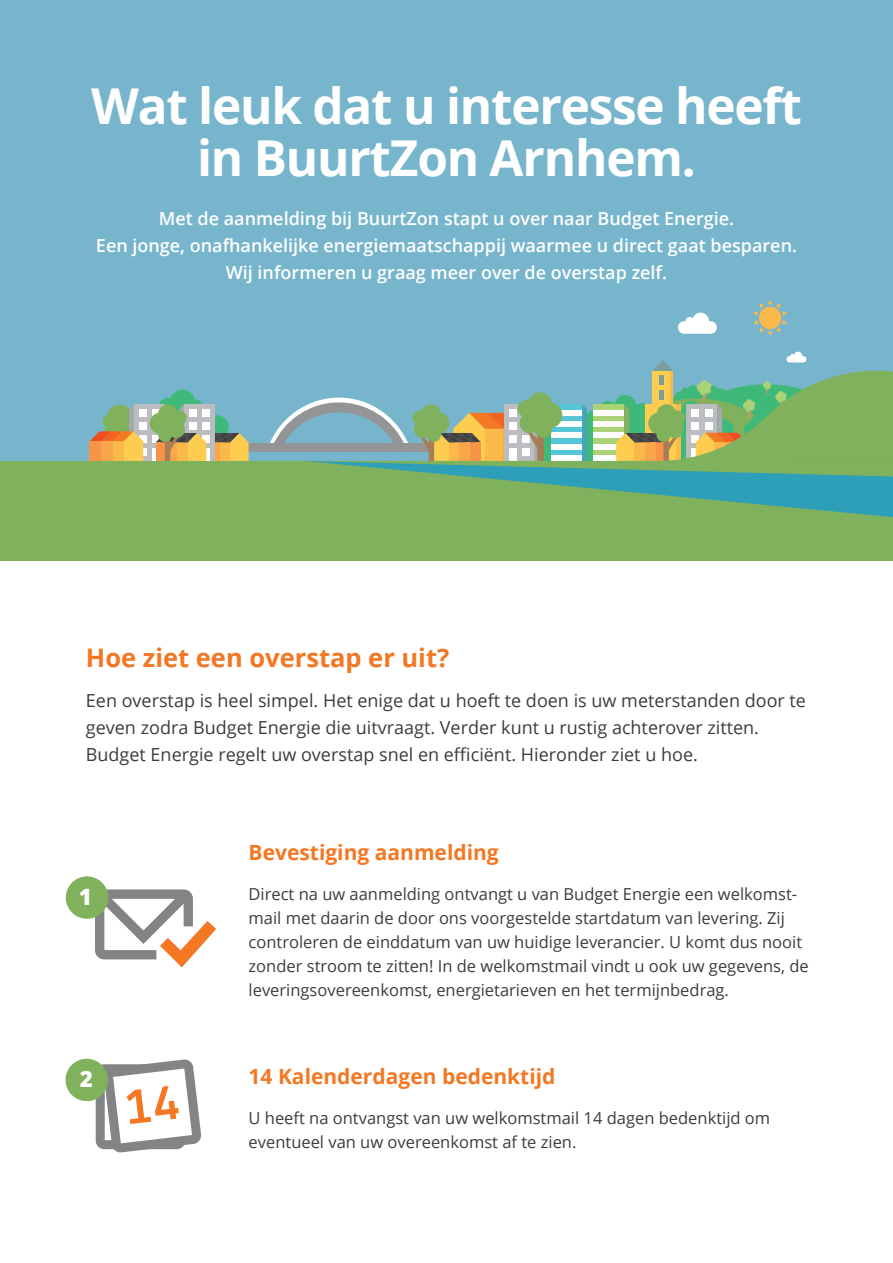
<style>
.page{position:relative;width:893px;height:1263px;background:#fff}
.page>*{position:absolute;margin:0;border:0;box-sizing:border-box;transform-origin:0 0}
.t1{font:700 49.5px "Open Sans";letter-spacing:-.025em;color:#fff}
.t2{font:700 25.5px "Open Sans";color:#f47723}
.t3{font:800 22.5px "Open Sans";color:#fff}
.t4{font:700 21px "Open Sans";color:#f47723}
.t5{font:18px/27px "Open Sans";color:#393d3f}
.t6{font:600 18px "Open Sans";color:#fff}
.t7{font:16.5px/24px "Open Sans";color:#393d3f}
</style>
<div class="page">
<div style="left:0;top:0;width:893px;height:461px;background:#76b5cc"></div>
<div style="left:234px;top:443px;width:221px;height:9px;background:#939495"></div>
<div style="left:0;top:461px;width:893px;height:100px;background:#80b15c"></div>
<div style="left:159px;top:398px;width:19px;height:18px;background:#3fb97a;border-radius:50%"></div>
<div style="left:170px;top:390px;width:25px;height:23px;background:#3fb97a;border-radius:50%"></div>
<div style="left:188px;top:399px;width:14px;height:15px;background:#3fb97a;border-radius:50%"></div>
<svg style="left:143px;top:404px;width:7px;height:57px"></svg>
<div style="left:139px;top:409px;width:7px;height:8px;background:#fff"></div>
<div style="left:139px;top:422px;width:7px;height:8px;background:#fff"></div>
<div style="left:139px;top:435px;width:7px;height:8px;background:#fff"></div>
<svg style="left:143px;top:448px;width:3px;height:8px"></svg>
<svg style="left:90px;top:404px;width:53px;height:57px"></svg>
<div style="left:101px;top:441px;width:11px;height:20px;background:#f9a64a"></div>
<div style="left:90px;top:441px;width:11px;height:20px;background:#f79447"></div>
<svg style="left:150px;top:404px;width:99px;height:57px"></svg>
<svg style="left:753px;top:300px;width:34px;height:36px"></svg>
<svg style="left:678px;top:313px;width:39px;height:21px"></svg>
<svg style="left:258px;top:352px;width:635px;height:165px"></svg>
<svg style="left:95px;top:889px;width:121px;height:78px"></svg>
<div style="left:66px;top:876px;width:42px;height:43px;background:#80b15c;border-radius:50%"></div>
<svg style="left:96px;top:1059px;width:106px;height:94px"></svg>
<div style="left:66px;top:1059px;width:42px;height:42px;background:#80b15c;border-radius:50%"></div>
<p class="t1" style="left:91px;top:71px;width:712px">Wat leuk dat u interesse heeft</p>
<p class="t1" style="left:197px;top:123px;width:500px">in BuurtZon Arnhem.</p>
<p class="t6" style="left:159px;top:206px;width:577px">Met de aanmelding bij BuurtZon stapt u over naar Budget Energie.</p>
<p class="t6" style="left:96px;top:233px;width:703px">Een jonge, onafhankelijke energiemaatschappij waarmee u direct gaat besparen.</p>
<p class="t6" style="left:226px;top:260px;width:443px">Wij informeren u graag meer over de overstap zelf.</p>
<p class="t2" style="left:86px;top:640px;width:365px">Hoe ziet een overstap er uit?</p>
<p class="t5" style="left:86px;top:687px;width:722px">Een overstap is heel simpel. Het enige dat u hoeft te doen is uw meterstanden door te geven zodra Budget Energie die uitvraagt. Verder kunt u rustig achterover zitten.</p>
<p class="t5" style="left:86px;top:741px;width:613px">Budget Energie regelt uw overstap snel en efficiënt. Hieronder ziet u hoe.</p>
<p class="t3" style="left:79px;top:879px;width:15px">1</p>
<p class="t4" style="left:249px;top:837px;width:252px">Bevestiging aanmelding</p>
<p class="t7" style="left:249px;top:882px;width:562px">Direct na uw aanmelding ontvangt u van Budget Energie een welkomst&shy;mail met daarin de door ons voorgestelde startdatum van levering. Zij controleren de einddatum van uw huidige leverancier. U komt dus nooit zonder stroom te zitten! In de welkomstmail vindt u ook uw gegevens, de leveringsovereenkomst, energietarieven en het termijnbedrag.</p>
<p class="t3" style="left:80px;top:1062px;width:15px">2</p>
<p class="t4" style="left:249px;top:1061px;width:308px">14 Kalenderdagen bedenktijd</p>
<p class="t7" style="left:249px;top:1106px;width:523px">U heeft na ontvangst van uw welkomstmail 14 dagen bedenktijd om</p>
<p class="t7" style="left:249px;top:1130px;width:329px">eventueel van uw overeenkomst af te zien.</p>
</div>
